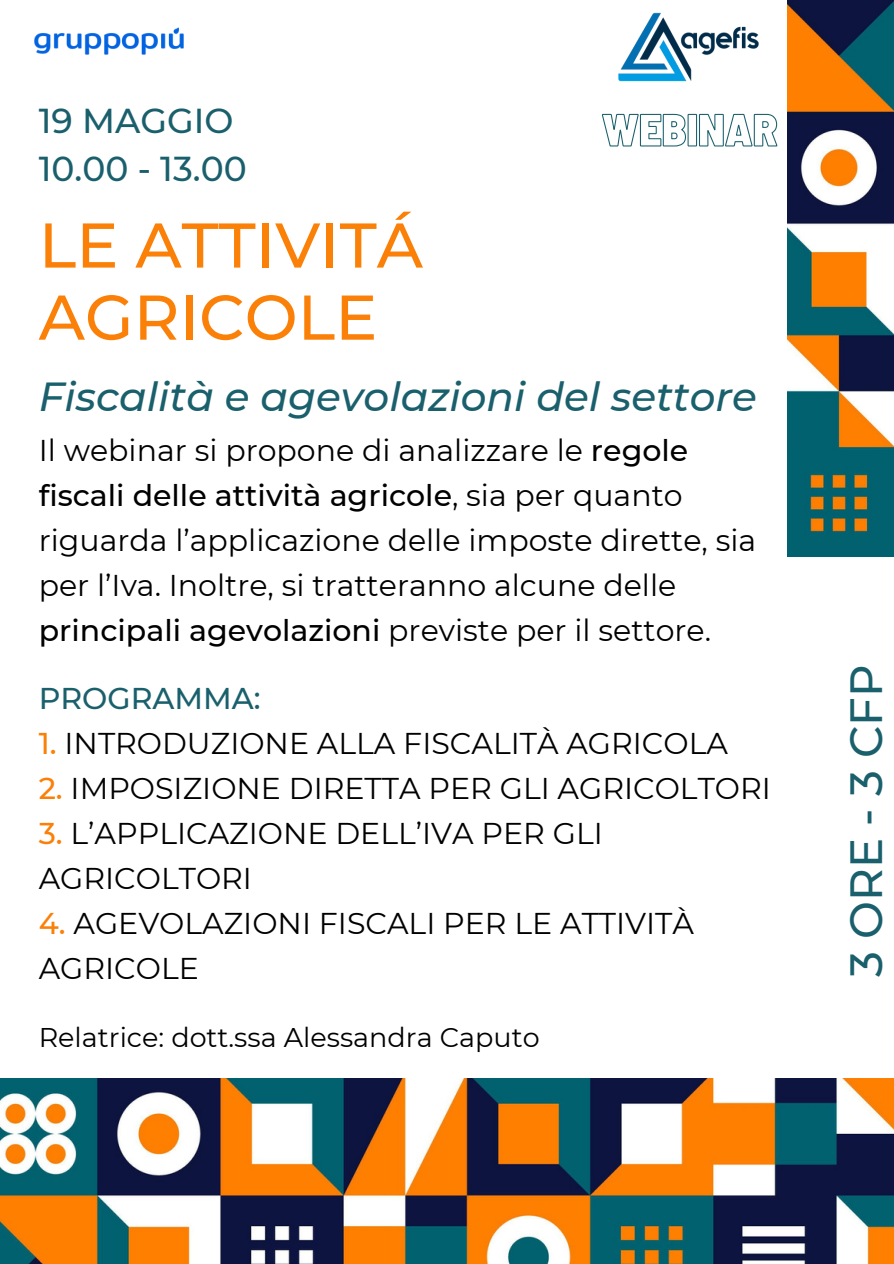
<style>
.page{position:relative;width:894px;height:1264px;background:#fff}
.page>*{position:absolute;margin:0;border:0;box-sizing:border-box;transform-origin:0 0}
.t1{font:500 63px/72px "Montserrat";color:#fa8008}
.t2{font:500 45px "Montserrat";color:#1a606c}
.t3{font:italic 500 40.5px "Montserrat";color:#1a606c}
.t4{font:500 34.5px "Montserrat";color:#1a606c}
.t5{font:30px/45px "Montserrat";color:#000}
.t6{font:500 30px "Montserrat";color:#1a606c}
.t7{font:27px "Montserrat";color:#000}
.s1{font-weight:500}
.s2{font-weight:500;color:#fa8008}
</style>
<div class="page">
<img style="left:618px;top:12px;width:141px;height:70px">
<img style="left:34px;top:27px;width:150px;height:28px">
<img style="left:0;top:1078px;width:893px;height:185px">
<img style="left:787px;top:0;width:106px;height:556px">
<svg style="left:602px;top:113px;width:175px;height:34px"></svg>
<p class="t4" style="left:39px;top:100px;width:196px">19 MAGGIO</p>
<p class="t4" style="left:39px;top:147px;width:209px">10.00 - 13.00</p>
<p class="t1" style="left:39px;top:209px;width:385px">LE ATTIVITÁ<br>AGRICOLE</p>
<p class="t3" style="left:39px;top:372px;width:719px">Fiscalità e agevolazioni del settore</p>
<p class="t5" style="left:39px;top:427px;width:719px">Il webinar si propone di analizzare le <span class="s1">regole fiscali delle attività agricole</span>, sia per quanto riguarda l’applicazione delle imposte dirette, sia per l’Iva. Inoltre, si tratteranno alcune delle <span class="s1">principali agevolazioni</span> previste per il settore.</p>
<p class="t6" style="left:39px;top:679px;width:223px">PROGRAMMA:</p>
<p class="t5" style="left:39px;top:720px;width:690px"><span class="s2">1.</span> INTRODUZIONE ALLA FISCALITÀ AGRICOLA</p>
<p class="t5" style="left:39px;top:765px;width:733px"><span class="s2">2.</span> IMPOSIZIONE DIRETTA PER GLI AGRICOLTORI</p>
<p class="t5" style="left:39px;top:810px;width:565px"><span class="s2">3.</span> L’APPLICAZIONE DELL’IVA PER GLI<br>AGRICOLTORI</p>
<p class="t5" style="left:39px;top:900px;width:656px"><span class="s2">4.</span> AGEVOLAZIONI FISCALI PER LE ATTIVITÀ<br>AGRICOLE</p>
<p class="t7" style="left:39px;top:1020px;width:502px">Relatrice: dott.ssa Alessandra Caputo</p>
<p class="t2" style="left:838px;top:976px;width:313px;rotate:-90deg">3ORE-3CFP</p>
</div>
